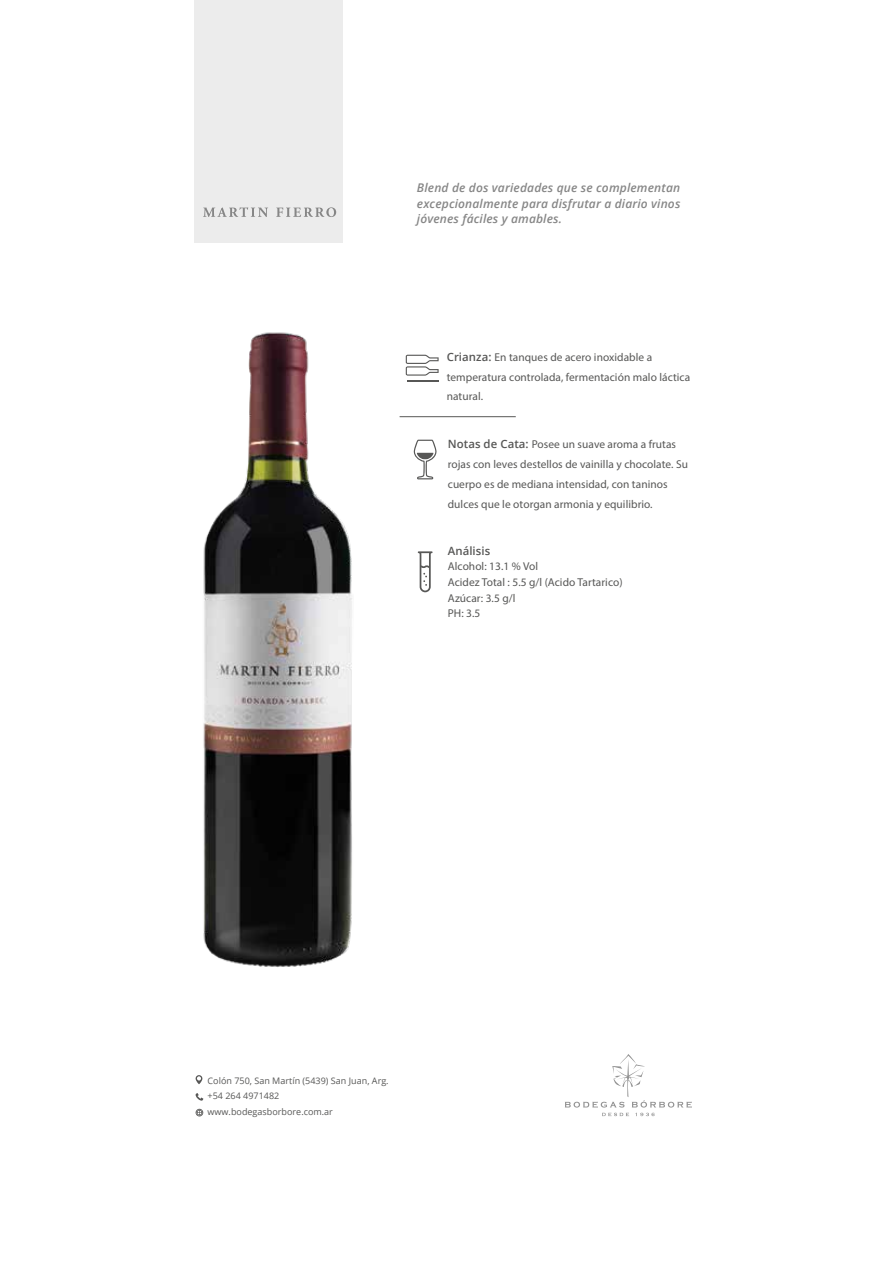
<style>
.page{position:relative;width:893px;height:1263px;background:#fff}
.page>*{position:absolute;margin:0;border:0;box-sizing:border-box;transform-origin:0 0}
.t1{font:italic 600 12px/15.5px "Open Sans";letter-spacing:.015em;color:#868686;text-align:justify}
.t2{font:11.4px/20px "Myriad Pro";letter-spacing:.005em;color:#575756}
.t3{font:600 11.4px "Open Sans";letter-spacing:.005em;color:#575756}
.t4{font:9px/15.6px "Open Sans";color:#575756}
.s1{font-family:"Open Sans";font-weight:600}
</style>
<div class="page">
<hr style="left:400px;top:416px;width:116px;height:1px;background:#575756">
<svg style="left:414px;top:440px;width:23px;height:39px"></svg>
<svg style="left:418px;top:551px;width:15px;height:41px"></svg>
<svg style="left:406px;top:355px;width:33px;height:21px"></svg>
<hr style="left:407px;top:380px;width:31px;height:2px;background:#575756">
<svg style="left:195px;top:1093px;width:8px;height:8px"></svg>
<svg style="left:196px;top:1109px;width:7px;height:7px"></svg>
<svg style="left:196px;top:1075px;width:6px;height:9px"></svg>
<svg style="left:565px;top:1054px;width:127px;height:62px"></svg>
<div style="left:194px;top:0;width:149px;height:242px;background:#ececec"></div>
<svg style="left:203px;top:207px;width:65px;height:10px"></svg>
<svg style="left:276px;top:207px;width:60px;height:10px"></svg>
<img style="left:203px;top:332px;width:149px;height:635px">
<p class="t1" style="left:417px;top:180px;width:265px">Blend de dos variedades que se complementan excepcionalmente para disfrutar a diario vinos jóvenes fáciles y amables.</p>
<p class="t2" style="left:447px;top:347px;width:245px"><span class="s1">Crianza:</span> En tanques de acero inoxidable a temperatura controlada, fermentación malo láctica natural.</p>
<p class="t2" style="left:448px;top:434px;width:242px"><span class="s1">Notas de Cata:</span> Posee un suave aroma a frutas rojas con leves destellos de vainilla y chocolate. Su cuerpo es de mediana intensidad, con taninos dulces que le otorgan armonia y equilibrio.</p>
<p class="t3" style="left:448px;top:543px;width:44px">Análisis</p>
<p class="t2" style="left:448px;top:558px;width:176px;line-height:15.6px">Alcohol: 13.1 % Vol<br>Acidez Total : 5.5 g/l (Acido Tartarico)<br>Azúcar: 3.5 g/l<br>PH: 3.5</p>
<p class="t4" style="left:208px;top:1072px;width:183px">Colón 750, San Martín (5439) San Juan, Arg. +54 264 4971482 www.bodegasborbore.com.ar</p>
</div>
